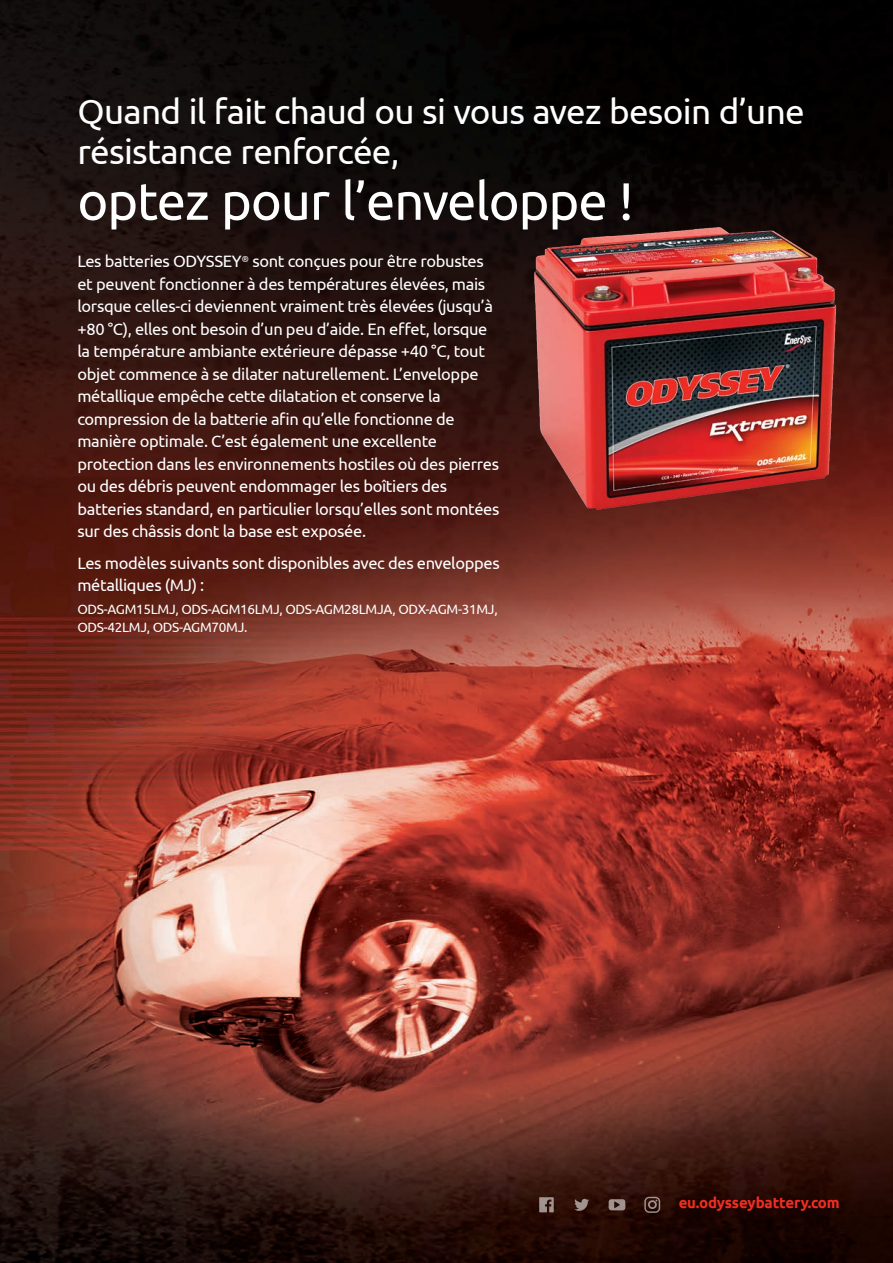
<style>
.page{position:relative;width:893px;height:1263px;background:#fff}
.page>*{position:absolute;margin:0;border:0;box-sizing:border-box;transform-origin:0 0}
.t1{font:52.5px "Ubuntu";letter-spacing:-.02em;color:#fff}
.t2{font:35.1px/40.5px "Ubuntu";letter-spacing:-.02em;color:#fff}
.t3{font:16.5px/22.5px "Ubuntu";letter-spacing:-.02em;color:#fff}
.t4{font:700 15px "Ubuntu";letter-spacing:-.01em;color:#ee2e22}
.t5{font:13.5px/18px "Ubuntu";letter-spacing:-.02em;color:#fff}
</style>
<div class="page">
<img style="left:0;top:0;width:893px;height:1263px">
<svg style="left:574px;top:1199px;width:15px;height:12px"></svg>
<svg style="left:609px;top:1199px;width:16px;height:11px"></svg>
<svg style="left:539px;top:1197px;width:15px;height:15px"></svg>
<div style="left:644px;top:1197px;width:16px;height:16px;border:1px solid #fff;border-radius:4px"></div>
<div style="left:648px;top:1200px;width:9px;height:9px;border:2px solid #fff;border-radius:50%"></div>
<img style="left:523px;top:215px;width:319px;height:312px">
<p class="t2" style="left:77px;top:90px;width:729px">Quand il fait chaud ou si vous avez besoin d’une résistance renforcée,</p>
<p class="t1" style="left:77px;top:169px;width:557px">optez pour l’enveloppe !</p>
<p class="t3" style="left:77px;top:249px;width:424px">Les batteries ODYSSEY<sup>®</sup> sont conçues pour être robustes et peuvent fonctionner à des températures élevées, mais lorsque celles-ci deviennent vraiment très élevées (jusqu’à +80 °C), elles ont besoin d’un peu d’aide. En effet, lorsque la température ambiante extérieure dépasse +40 °C, tout objet commence à se dilater naturellement. L’enveloppe métallique empêche cette dilatation et conserve la compression de la batterie afin qu’elle fonctionne de manière optimale. C’est également une excellente protection dans les environnements hostiles où des pierres ou des débris peuvent endommager les boîtiers des batteries standard, en particulier lorsqu’elles sont montées sur des châssis dont la base est exposée.</p>
<p class="t3" style="left:77px;top:551px;width:424px">Les modèles suivants sont disponibles avec des enveloppes métalliques (MJ) :</p>
<p class="t5" style="left:77px;top:599px;width:422px">ODS-AGM15LMJ, ODS-AGM16LMJ, ODS-AGM28LMJA, ODX-AGM-31MJ,<br>ODS-42LMJ, ODS-AGM70MJ.</p>
<p class="t4" style="left:679px;top:1194px;width:163px">eu.odysseybattery.com</p>
</div>
